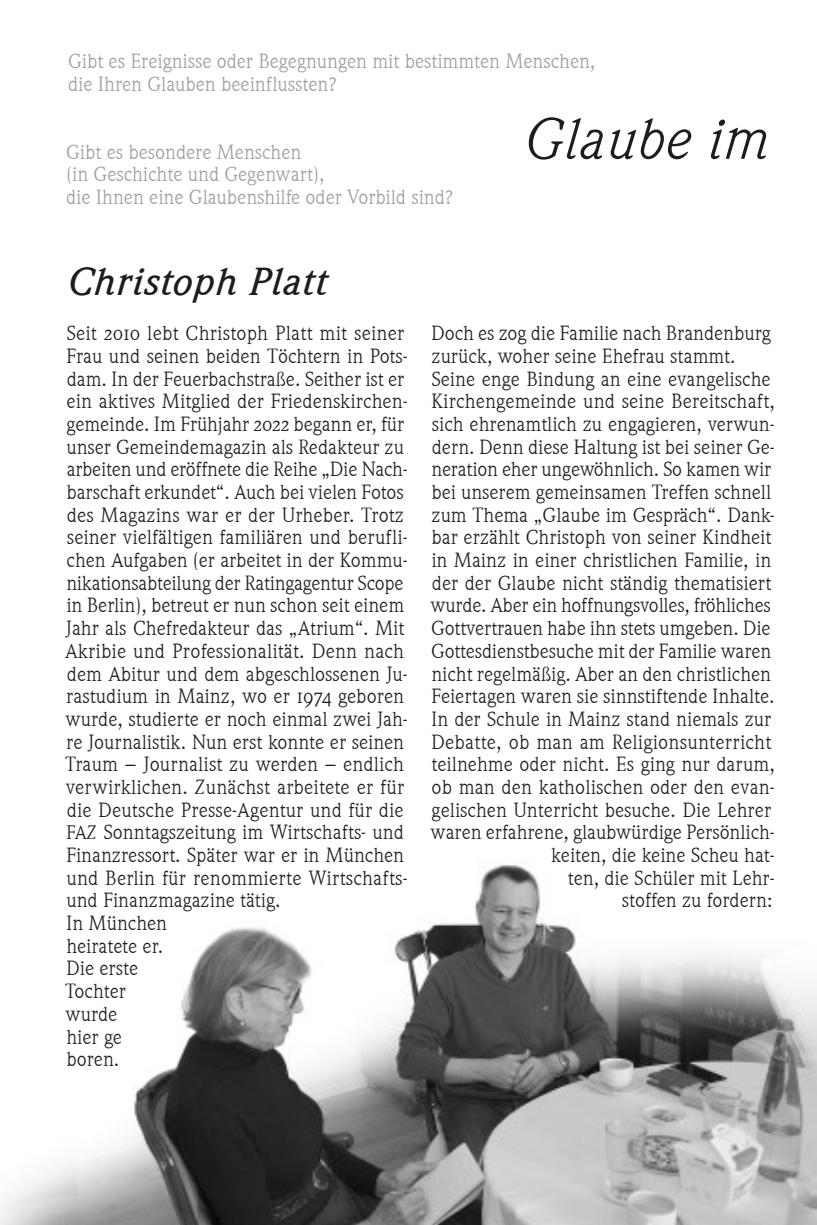
<style>
.page{position:relative;width:817px;height:1225px;background:#fff}
.page>*{position:absolute;margin:0;border:0;box-sizing:border-box;transform-origin:0 0}
.t1{font:italic 57px "Weidemann Itc TEE";letter-spacing:.005em;color:#1d1d1b}
.t2{font:italic 500 38px "Weidemann Itc TEE";letter-spacing:.025em;color:#1d1d1b}
.t3{font:20px/22.6px "Weidemann Itc TEE";color:#1d1d1b}
.t4{font:20px/22.6px "Weidemann Itc TEE";color:#9d9d9d}
.s1{font-family:"Weidemann Itc SCTEE"}
.s2{font-size:19px}
</style>
<div class="page">
<img style="left:0;top:860px;width:816px;height:365px">
<p class="t4" style="left:68px;top:50px;width:528px">Gibt es Ereignisse oder Begegnungen mit bestimmten Menschen, die Ihren Glauben beeinflussten?</p>
<p class="t4" style="left:66px;top:141px;width:388px">Gibt es besondere Menschen<br>(in Geschichte und Gegenwart),<br>die Ihnen eine Glaubenshilfe oder Vorbild sind?</p>
<h2 class="t2" style="left:68px;top:259px;width:261px">Christoph Platt</h2>
<h1 class="t1" style="left:524px;top:105px;width:246px">Glaube im</h1>
<p class="t3" style="left:65px;top:322px;width:344px">Seit <span class="s1">2010</span> lebt Christoph Platt mit seiner Frau und seinen beiden Töchtern in Pots&shy;dam. In der Feuerbachstraße. Seither ist er ein aktives Mitglied der Friedenskirchen&shy;gemeinde. Im Frühjahr <span class="s1">2022</span> begann er, für unser Gemeindemagazin als Redakteur zu arbeiten und eröffnete die Reihe „Die Nach&shy;barschaft erkundet“. Auch bei vielen Fotos des Magazins war er der Urheber. Trotz seiner vielfältigen familiären und berufli&shy;chen Aufgaben (er arbeitet in der Kommu&shy;nikationsabteilung der Ratingagentur Scope in Berlin), betreut er nun schon seit einem Jahr als Chefredakteur das „Atrium“. Mit Akribie und Professionalität. Denn nach dem Abitur und dem abgeschlossenen Ju&shy;rastudium in Mainz, wo er <span class="s1">1974</span> geboren wurde, studierte er noch einmal zwei Jah&shy;re Journalistik. Nun erst konnte er seinen Traum – Journalist zu werden – endlich verwirklichen. Zunächst arbeitete er für die Deutsche Presse-Agentur und für die <span class="s2">FAZ</span> Sonntagszeitung im Wirtschafts- und Finanzressort. Später war er in München und Berlin für renommierte Wirtschafts&shy;und Finanzmagazine tätig.<br>In München<br>heiratete er.<br>Die erste<br>Tochter<br>wurde<br>hier ge<br>boren.</p>
<p class="t3" style="left:431px;top:322px;width:341px">Doch es zog die Familie nach Brandenburg</p>
<p class="t3" style="left:431px;top:345px;width:305px">zurück, woher seine Ehefrau stammt.</p>
<p class="t3" style="left:431px;top:367px;width:340px">Seine enge Bindung an eine evangelische</p>
<p class="t3" style="left:431px;top:390px;width:345px">Kirchengemeinde und seine Bereitschaft,</p>
<p class="t3" style="left:432px;top:413px;width:344px">sich ehrenamtlich zu engagieren, verwun-</p>
<p class="t3" style="left:432px;top:435px;width:344px">dern. Denn diese Haltung ist bei seiner Ge-</p>
<p class="t3" style="left:431px;top:458px;width:341px">neration eher ungewöhnlich. So kamen wir</p>
<p class="t3" style="left:431px;top:481px;width:341px">bei unserem gemeinsamen Treffen schnell</p>
<p class="t3" style="left:431px;top:503px;width:344px">zum Thema „Glaube im Gespräch“. Dank-</p>
<p class="t3" style="left:431px;top:526px;width:341px">bar erzählt Christoph von seiner Kindheit</p>
<p class="t3" style="left:431px;top:549px;width:341px">in Mainz in einer christlichen Familie, in</p>
<p class="t3" style="left:432px;top:571px;width:341px">der der Glaube nicht ständig thematisiert</p>
<p class="t3" style="left:430px;top:594px;width:341px">wurde. Aber ein hoffnungsvolles, fröhliches</p>
<p class="t3" style="left:431px;top:617px;width:341px">Gottvertrauen habe ihn stets umgeben. Die</p>
<p class="t3" style="left:431px;top:640px;width:341px">Gottesdienstbesuche mit der Familie waren</p>
<p class="t3" style="left:431px;top:662px;width:341px">nicht regelmäßig. Aber an den christlichen</p>
<p class="t3" style="left:431px;top:685px;width:345px">Feiertagen waren sie sinnstiftende Inhalte.</p>
<p class="t3" style="left:431px;top:708px;width:341px">In der Schule in Mainz stand niemals zur</p>
<p class="t3" style="left:431px;top:730px;width:342px">Debatte, ob man am Religionsunterricht</p>
<p class="t3" style="left:431px;top:753px;width:345px">teilnehme oder nicht. Es ging nur darum,</p>
<p class="t3" style="left:431px;top:776px;width:344px">ob man den katholischen oder den evan-</p>
<p class="t3" style="left:431px;top:798px;width:341px">gelischen Unterricht besuche. Die Lehrer</p>
<p class="t3" style="left:430px;top:821px;width:345px">waren erfahrene, glaubwürdige Persönlich-</p>
<p class="t3" style="left:551px;top:844px;width:225px">keiten, die keine Scheu hat-</p>
<p class="t3" style="left:567px;top:866px;width:208px">ten, die Schüler mit Lehr-</p>
<p class="t3" style="left:621px;top:889px;width:152px">stoffen zu fordern:</p>
</div>
